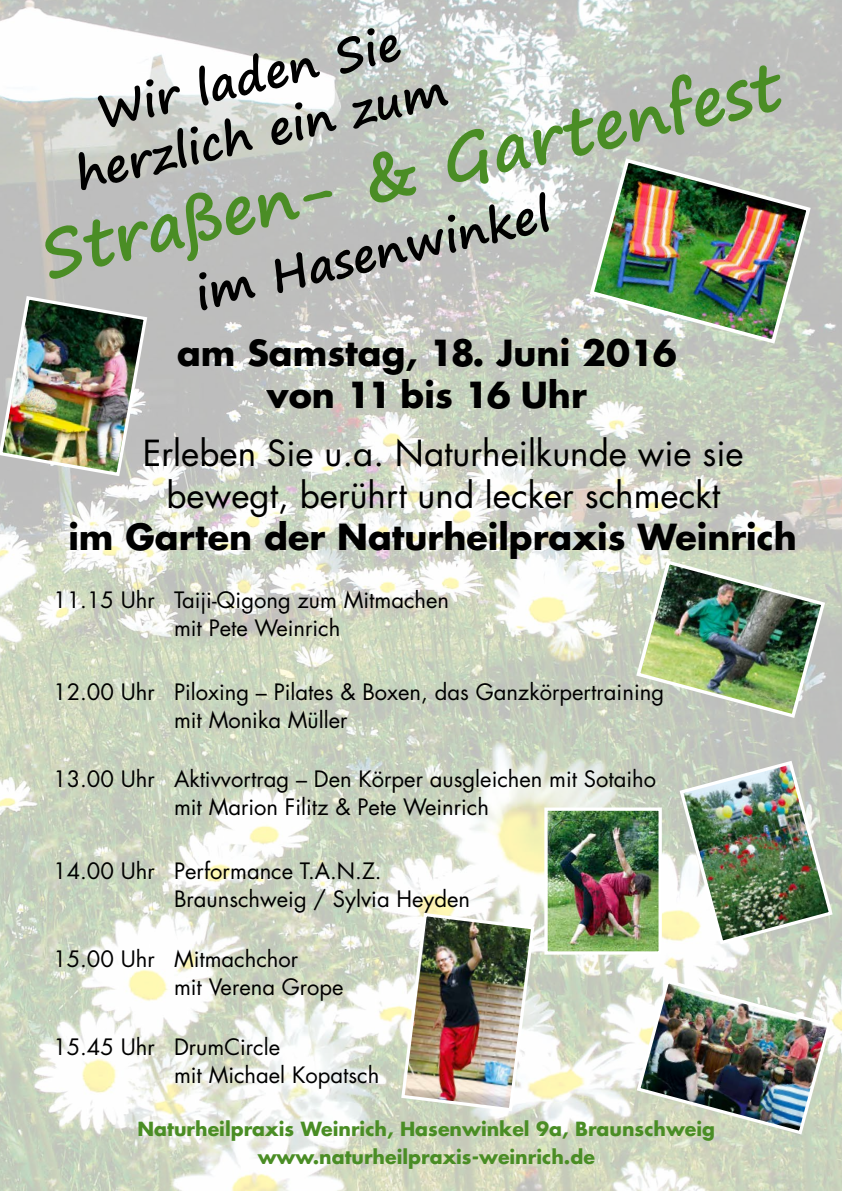
<style>
.page{position:relative;width:842px;height:1191px;background:#fff}
.page>*{position:absolute;margin:0;border:0;box-sizing:border-box;transform-origin:0 0}
.t1{font:700 64.9px "Segoe Print";color:#4a8d25}
.t2{font:700 45.9px/55.9px "Segoe Print";color:#000;text-align:center}
.t3{font:700 35px/41.9px "Futura";color:#000;text-align:center}
.t4{font:35px/41.9px "Futura";color:#000;text-align:center}
.t5{font:22px/28px "Futura";color:#000}
.t6{font:700 19px/28px "Futura";color:#4a8d25;text-align:center}
</style>
<div class="page">
<img style="left:0;top:0;width:842px;height:1191px">
<img style="left:587px;top:156px;width:226px;height:190px">
<img style="left:635px;top:977px;width:198px;height:159px">
<img style="left:634px;top:558px;width:193px;height:162px">
<img style="left:548px;top:811px;width:110px;height:139px">
<div style="left:544px;top:807px;width:118px;height:147px;border:3px solid #fff"></div>
<img style="left:399px;top:911px;width:137px;height:202px">
<img style="left:0;top:294px;width:149px;height:184px">
<img style="left:677px;top:759px;width:158px;height:187px">
<h2 class="t2" style="left:57px;top:91px;width:381px;rotate:-13deg">Wir laden Sie herzlich ein zum</h2>
<h1 class="t1" style="left:29px;top:197px;width:759px;rotate:-13deg">Straßen- &amp; Gartenfest</h1>
<h2 class="t2" style="left:189px;top:266px;width:364px;rotate:-13deg">im Hasenwinkel</h2>
<h3 class="t3" style="left:177px;top:332px;width:501px">am Samstag, 18. Juni 2016 von 11 bis 16 Uhr</h3>
<h3 class="t4" style="left:143px;top:433px;width:602px">Erleben Sie u.a. Naturheilkunde wie sie bewegt, berührt und lecker schmeckt</h3>
<h3 class="t3" style="left:68px;top:515px;width:730px">im Garten der Naturheilpraxis Weinrich</h3>
<p class="t5" style="left:53px;top:586px;width:398px;text-align:center">11.15 Uhr Taiji-Qigong zum Mitmachen mit Pete Weinrich</p>
<p class="t5" style="left:174px;top:677px;width:492px;text-indent:-121px">12.00 Uhr Piloxing – Pilates &amp; Boxen, das Ganzkörpertraining mit Monika Müller</p>
<p class="t5" style="left:174px;top:765px;width:484px;text-indent:-121px">13.00 Uhr Aktivvortrag – Den Körper ausgleichen mit Sotaiho mit Marion Filitz &amp; Pete Weinrich</p>
<p class="t5" style="left:174px;top:857px;width:298px;text-indent:-121px">14.00 Uhr Performance T.A.N.Z.<br>Braunschweig / Sylvia Heyden</p>
<p class="t5" style="left:174px;top:945px;width:171px;text-indent:-121px">15.00 Uhr Mitmachchor<br>mit Verena Grope</p>
<p class="t5" style="left:174px;top:1032px;width:207px;text-indent:-121px">15.45 Uhr DrumCircle<br>mit Michael Kopatsch</p>
<p class="t6" style="left:138px;top:1114px;width:579px">Naturheilpraxis Weinrich, Hasenwinkel 9a, Braunschweig www.naturheilpraxis-weinrich.de</p>
</div>
